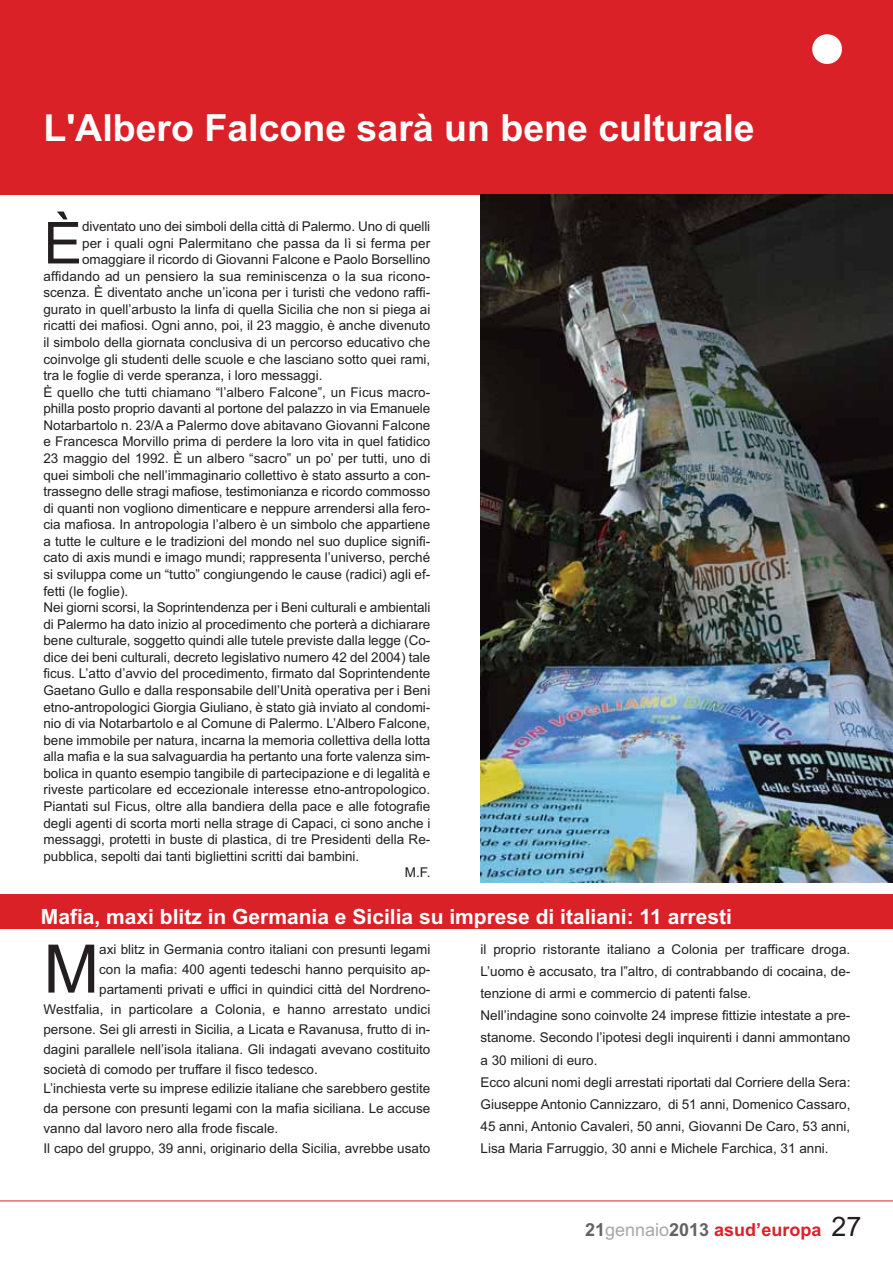
<style>
.page{position:relative;width:893px;height:1263px;background:#fff}
.page>*{position:absolute;margin:0;border:0;box-sizing:border-box;transform-origin:0 0}
.t1{font:67.05px "Arial";color:#231f20}
.t2{font:57.9px "Arial";color:#231f20}
.t3{font:700 37.5px "Arial";color:#fff}
.t4{font:700 21px "Arial";color:#fff}
.t5{font:700 18px "Arial";color:#da2128}
.t6{font:13.5px/22.2px "Arial";color:#231f20}
.s1{color:#656262}
.s2{font-weight:400;color:#a9a7a6}
.s3{font-weight:400;font-size:27px;color:#231f20}
</style>
<div class="page">
<div style="left:0;top:0;width:892px;height:194px;background:#da2128"></div>
<hr style="left:0;top:1201px;width:892px;height:1px;background:#da2128">
<div style="left:812px;top:34px;width:30px;height:30px;background:#fff;border-radius:50%"></div>
<div style="left:0;top:895px;width:892px;height:34px;background:#da2128"></div>
<img style="left:480px;top:194px;width:412px;height:688px">
<h3 class="t3" style="left:43px;top:114px;width:712px">L'Albero Falcone sarà un bene culturale</h3>
<h2 class="t2" style="left:43px;top:222px;width:40px">È</h2>
<p class="t6" style="left:82px;top:217px;width:350px">diventato uno dei simboli della città di Palermo. Uno di quelli</p>
<p class="t6" style="left:82px;top:233px;width:350px">per i quali ogni Palermitano che passa da lì si ferma per</p>
<p class="t6" style="left:82px;top:250px;width:350px">omaggiare il ricordo di Giovanni Falcone e Paolo Borsellino</p>
<p class="t6" style="left:43px;top:266px;width:388px">affidando ad un pensiero la sua reminiscenza o la sua ricono-</p>
<p class="t6" style="left:43px;top:283px;width:388px">scenza. È diventato anche un’icona per i turisti che vedono raffi-</p>
<p class="t6" style="left:43px;top:299px;width:388px">gurato in quell’arbusto la linfa di quella Sicilia che non si piega ai</p>
<p class="t6" style="left:43px;top:316px;width:388px">ricatti dei mafiosi. Ogni anno, poi, il 23 maggio, è anche divenuto</p>
<p class="t6" style="left:43px;top:333px;width:388px">il simbolo della giornata conclusiva di un percorso educativo che</p>
<p class="t6" style="left:43px;top:349px;width:388px">coinvolge gli studenti delle scuole e che lasciano sotto quei rami,</p>
<p class="t6" style="left:43px;top:366px;width:280px">tra le foglie di verde speranza, i loro messaggi.</p>
<p class="t6" style="left:43px;top:382px;width:388px">È quello che tutti chiamano “l’albero Falcone”, un Ficus macro-</p>
<p class="t6" style="left:43px;top:399px;width:388px">philla posto proprio davanti al portone del palazzo in via Emanuele</p>
<p class="t6" style="left:43px;top:415px;width:388px">Notarbartolo n. 23/A a Palermo dove abitavano Giovanni Falcone</p>
<p class="t6" style="left:43px;top:432px;width:388px">e Francesca Morvillo prima di perdere la loro vita in quel fatidico</p>
<p class="t6" style="left:43px;top:449px;width:388px">23 maggio del 1992. È un albero “sacro” un po’ per tutti, uno di</p>
<p class="t6" style="left:43px;top:465px;width:388px">quei simboli che nell’immaginario collettivo è stato assurto a con-</p>
<p class="t6" style="left:43px;top:482px;width:388px">trassegno delle stragi mafiose, testimonianza e ricordo commosso</p>
<p class="t6" style="left:43px;top:498px;width:388px">di quanti non vogliono dimenticare e neppure arrendersi alla fero-</p>
<p class="t6" style="left:43px;top:515px;width:388px">cia mafiosa. In antropologia l’albero è un simbolo che appartiene</p>
<p class="t6" style="left:43px;top:531px;width:388px">a tutte le culture e le tradizioni del mondo nel suo duplice signifi-</p>
<p class="t6" style="left:43px;top:548px;width:388px">cato di axis mundi e imago mundi; rappresenta l’universo, perché</p>
<p class="t6" style="left:43px;top:564px;width:388px">si sviluppa come un “tutto” congiungendo le cause (radici) agli ef-</p>
<p class="t6" style="left:43px;top:581px;width:86px">fetti (le foglie).</p>
<p class="t6" style="left:43px;top:598px;width:388px">Nei giorni scorsi, la Soprintendenza per i Beni culturali e ambientali</p>
<p class="t6" style="left:43px;top:614px;width:388px">di Palermo ha dato inizio al procedimento che porterà a dichiarare</p>
<p class="t6" style="left:43px;top:631px;width:388px">bene culturale, soggetto quindi alle tutele previste dalla legge (Co-</p>
<p class="t6" style="left:43px;top:647px;width:388px">dice dei beni culturali, decreto legislativo numero 42 del 2004) tale</p>
<p class="t6" style="left:43px;top:664px;width:388px">ficus. L’atto d’avvio del procedimento, firmato dal Soprintendente</p>
<p class="t6" style="left:43px;top:680px;width:388px">Gaetano Gullo e dalla responsabile dell’Unità operativa per i Beni</p>
<p class="t6" style="left:43px;top:697px;width:388px">etno-antropologici Giorgia Giuliano, è stato già inviato al condomi-</p>
<p class="t6" style="left:43px;top:714px;width:388px">nio di via Notarbartolo e al Comune di Palermo. L’Albero Falcone,</p>
<p class="t6" style="left:43px;top:730px;width:388px">bene immobile per natura, incarna la memoria collettiva della lotta</p>
<p class="t6" style="left:43px;top:747px;width:388px">alla mafia e la sua salvaguardia ha pertanto una forte valenza sim-</p>
<p class="t6" style="left:43px;top:763px;width:388px">bolica in quanto esempio tangibile di partecipazione e di legalità e</p>
<p class="t6" style="left:43px;top:780px;width:388px">riveste particolare ed eccezionale interesse etno-antropologico.</p>
<p class="t6" style="left:43px;top:796px;width:388px">Piantati sul Ficus, oltre alla bandiera della pace e alle fotografie</p>
<p class="t6" style="left:43px;top:813px;width:388px">degli agenti di scorta morti nella strage di Capaci, ci sono anche i</p>
<p class="t6" style="left:43px;top:830px;width:388px">messaggi, protetti in buste di plastica, di tre Presidenti della Re-</p>
<p class="t6" style="left:43px;top:846px;width:317px">pubblica, sepolti dai tanti bigliettini scritti dai bambini.</p>
<p class="t6" style="left:405px;top:863px;width:27px">M.F.</p>
<h3 class="t4" style="left:41px;top:909px;width:692px">Mafia, maxi blitz in Germania e Sicilia su imprese di italiani: 11 arresti</h3>
<h1 class="t1" style="left:43px;top:945px;width:57px">M</h1>
<p class="t6" style="left:99px;top:939px;width:333px">axi blitz in Germania contro italiani con presunti legami</p>
<p class="t6" style="left:480px;top:939px;width:371px">il proprio ristorante italiano a Colonia per trafficare droga.<br>L’uomo è accusato, tra l”altro, di contrabbando di cocaina, de&shy;tenzione di armi e commercio di patenti false.<br>Nell’indagine sono coinvolte 24 imprese fittizie intestate a pre&shy;stanome. Secondo l’ipotesi degli inquirenti i danni ammontano a 30 milioni di euro.<br>Ecco alcuni nomi degli arrestati riportati dal Corriere della Sera:<br>Giuseppe Antonio Cannizzaro, di 51 anni, Domenico Cassaro, 45 anni, Antonio Cavaleri, 50 anni, Giovanni De Caro, 53 anni, Lisa Maria Farruggio, 30 anni e Michele Farchica, 31 anni.</p>
<p class="t6" style="left:99px;top:959px;width:333px">con la mafia: 400 agenti tedeschi hanno perquisito ap-</p>
<p class="t6" style="left:99px;top:979px;width:333px">partamenti privati e uffici in quindici città del Nordreno-</p>
<p class="t6" style="left:43px;top:999px;width:388px">Westfalia, in particolare a Colonia, e hanno arrestato undici</p>
<p class="t6" style="left:43px;top:1019px;width:388px">persone. Sei gli arresti in Sicilia, a Licata e Ravanusa, frutto di in-</p>
<p class="t6" style="left:43px;top:1039px;width:388px">dagini parallele nell’isola italiana. Gli indagati avevano costituito</p>
<p class="t6" style="left:43px;top:1059px;width:276px">società di comodo per truffare il fisco tedesco.</p>
<p class="t6" style="left:43px;top:1079px;width:388px">L’inchiesta verte su imprese edilizie italiane che sarebbero gestite</p>
<p class="t6" style="left:43px;top:1099px;width:388px">da persone con presunti legami con la mafia siciliana. Le accuse</p>
<p class="t6" style="left:43px;top:1119px;width:236px">vanno dal lavoro nero alla frode fiscale.</p>
<p class="t6" style="left:43px;top:1139px;width:388px">Il capo del gruppo, 39 anni, originario della Sicilia, avrebbe usato</p>
<h3 class="t5" style="left:585px;top:1223px;width:278px"><span class="s1">21</span><span class="s2">gennaio</span><span class="s1">2013</span> asud’europa <span class="s3">27</span></h3>
</div>
